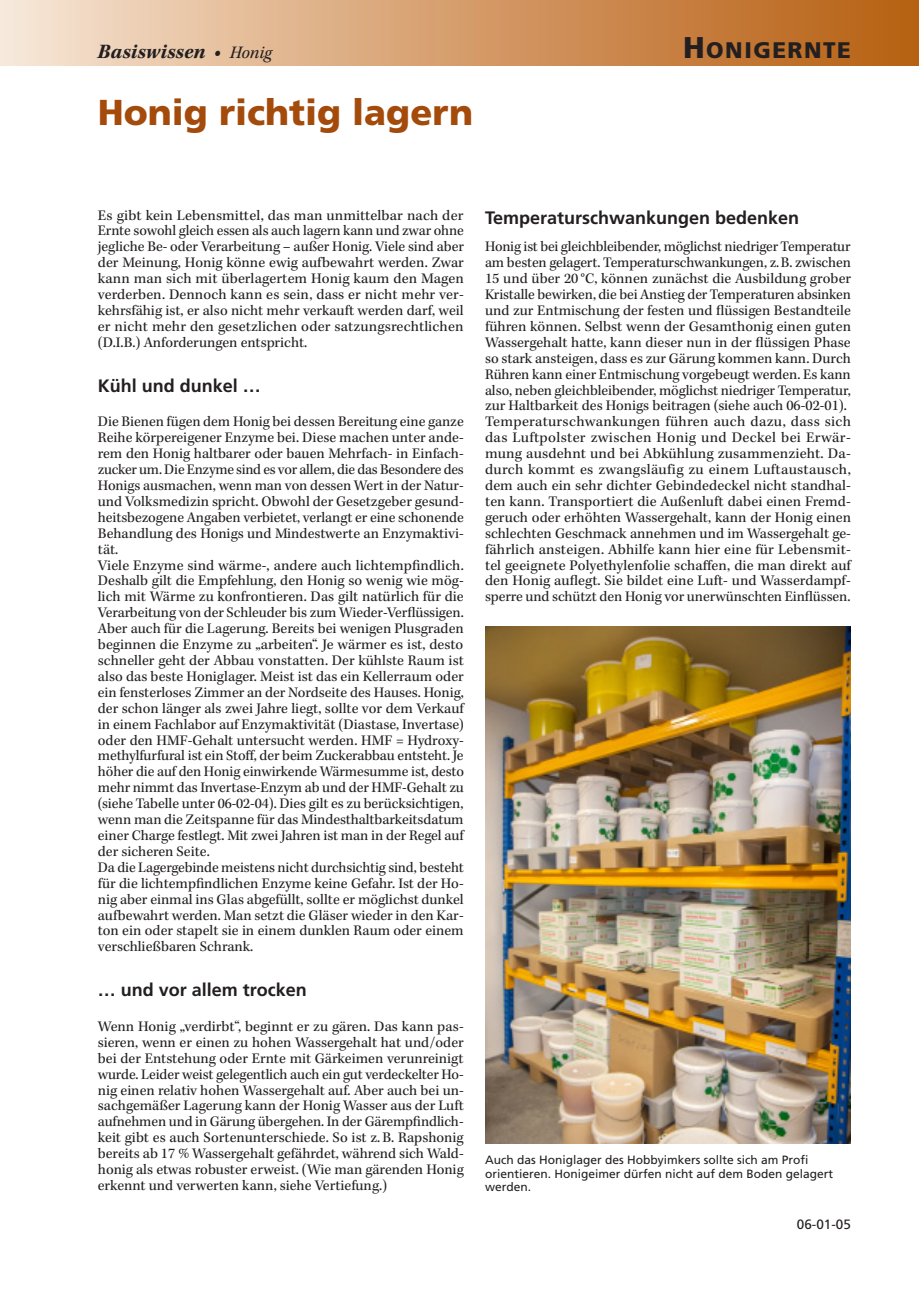
<style>
.page{position:relative;width:919px;height:1289px;background:#fff}
.page>*{position:absolute;margin:0;border:0;box-sizing:border-box;transform-origin:0 0}
._1__ÜS{font:900 36px "Frutiger LT Std";color:#a44b0c}
.ÜS-Rubrik{font:900 22.5px "Frutiger LT Std";letter-spacing:.065em;color:#231f20}
.ÜS-Rubrik-2{font:italic 700 21px "Kepler Std";color:#231f20}
._07_Zwischenuebersch{font:700 18px "Frutiger LT Std";color:#231f20}
._04_1_Text_ohne_Einz{font:15px/15.9px "Kepler Std";color:#231f20;text-align:justify}
.Grundschrift{font:13.5px "Frutiger LT Std";color:#231f20}
.BUs{font:12px/13.5px "Frutiger LT Std";color:#231f20}
.s1{font-weight:400;font-size:18px}
.s2{font-size:30px}
</style>
<div class="page">
<img style="left:485px;top:626px;width:365px;height:517px">
<div style="left:0;top:0;width:918px;height:66px;background:linear-gradient(to right,#f6e3d2,#b65c0d)"></div>
<p class="ÜS-Rubrik-2" style="left:98px;top:40px;width:176px">Basiswissen • <span class="s1">Honig</span></p>
<p class="ÜS-Rubrik" style="left:683px;top:37px;width:169px"><span class="s2">H</span>ONIGERNTE</p>
<p class="_1__ÜS" style="left:98px;top:90px;width:376px">Honig richtig lagern</p>
<p class="_04_1_Text_ohne_Einz" style="left:98px;top:207px;width:367px">Es gibt kein Lebensmittel, das man unmittelbar nach der Ernte sowohl gleich essen als auch lagern kann und zwar ohne jegliche Be- oder Verarbeitung – außer Honig. Viele sind aber der Meinung, Honig könne ewig aufbewahrt werden. Zwar kann man sich mit überlagertem Honig kaum den Magen verderben. Dennoch kann es sein, dass er nicht mehr ver&shy;kehrsfähig ist, er also nicht mehr verkauft werden darf, weil er nicht mehr den gesetzlichen oder satzungsrechtlichen (D.I.B.) Anforderungen entspricht.</p>
<p class="_07_Zwischenuebersch" style="left:98px;top:375px;width:165px">Kühl und dunkel …</p>
<p class="_04_1_Text_ohne_Einz" style="left:98px;top:414px;width:367px">Die Bienen fügen dem Honig bei dessen Bereitung eine ganze Reihe körpereigener Enzyme bei. Diese machen unter ande&shy;rem den Honig haltbarer oder bauen Mehrfach- in Einfach&shy;zucker um. Die Enzyme sind es vor allem, die das Besondere des Honigs ausmachen, wenn man von dessen Wert in der Natur&shy;und Volksmedizin spricht. Obwohl der Gesetzgeber gesund&shy;heitsbezogene Angaben verbietet, verlangt er eine schonende Behandlung des Honigs und Mindestwerte an Enzymaktivi&shy;tät.</p>
<p class="_04_1_Text_ohne_Einz" style="left:98px;top:557px;width:367px">Viele Enzyme sind wärme-, andere auch lichtempfindlich.<br>Deshalb gilt die Empfehlung, den Honig so wenig wie mög&shy;lich mit Wärme zu konfrontieren. Das gilt natürlich für die Verarbeitung von der Schleuder bis zum Wieder-Verflüssigen.<br>Aber auch für die Lagerung. Bereits bei wenigen Plusgraden beginnen die Enzyme zu „arbeiten“. Je wärmer es ist, desto schneller geht der Abbau vonstatten. Der kühlste Raum ist also das beste Honiglager. Meist ist das ein Kellerraum oder ein fensterloses Zimmer an der Nordseite des Hauses. Honig, der schon länger als zwei Jahre liegt, sollte vor dem Verkauf in einem Fachlabor auf Enzymaktivität (Diastase, Invertase) oder den HMF-Gehalt untersucht werden. HMF = Hydroxy&shy;methylfurfural ist ein Stoff, der beim Zuckerabbau entsteht. Je höher die auf den Honig einwirkende Wärmesumme ist, desto mehr nimmt das Invertase-Enzym ab und der HMF-Gehalt zu (siehe Tabelle unter 06-02-04). Dies gilt es zu berücksichtigen, wenn man die Zeitspanne für das Mindesthaltbarkeitsdatum einer Charge festlegt. Mit zwei Jahren ist man in der Regel auf der sicheren Seite.</p>
<p class="_04_1_Text_ohne_Einz" style="left:98px;top:859px;width:367px">Da die Lagergebinde meistens nicht durchsichtig sind, besteht für die lichtempfindlichen Enzyme keine Gefahr. Ist der Ho&shy;nig aber einmal ins Glas abgefüllt, sollte er möglichst dunkel aufbewahrt werden. Man setzt die Gläser wieder in den Kar&shy;ton ein oder stapelt sie in einem dunklen Raum oder einem verschließbaren Schrank.</p>
<p class="_07_Zwischenuebersch" style="left:98px;top:979px;width:210px">… und vor allem trocken</p>
<p class="_04_1_Text_ohne_Einz" style="left:98px;top:1018px;width:367px">Wenn Honig „verdirbt“, beginnt er zu gären. Das kann pas&shy;sieren, wenn er einen zu hohen Wassergehalt hat und/oder bei der Entstehung oder Ernte mit Gärkeimen verunreinigt wurde. Leider weist gelegentlich auch ein gut verdeckelter Ho&shy;nig einen relativ hohen Wassergehalt auf. Aber auch bei un&shy;sachgemäßer Lagerung kann der Honig Wasser aus der Luft aufnehmen und in Gärung übergehen. In der Gärempfindlich&shy;keit gibt es auch Sortenunterschiede. So ist z.B. Rapshonig bereits ab 17 % Wassergehalt gefährdet, während sich Wald&shy;honig als etwas robuster erweist. (Wie man gärenden Honig erkennt und verwerten kann, siehe Vertiefung.)</p>
<p class="_07_Zwischenuebersch" style="left:485px;top:207px;width:316px">Temperaturschwankungen bedenken</p>
<p class="_04_1_Text_ohne_Einz" style="left:485px;top:239px;width:367px">Honig ist bei gleichbleibender, möglichst niedriger Temperatur am besten gelagert. Temperaturschwankungen, z.B. zwischen 15 und über 20 °C, können zunächst die Ausbildung grober Kristalle bewirken, die bei Anstieg der Temperaturen absinken und zur Entmischung der festen und flüssigen Bestandteile führen können. Selbst wenn der Gesamthonig einen guten Wassergehalt hatte, kann dieser nun in der flüssigen Phase so stark ansteigen, dass es zur Gärung kommen kann. Durch Rühren kann einer Entmischung vorgebeugt werden. Es kann also, neben gleichbleibender, möglichst niedriger Temperatur, zur Haltbarkeit des Honigs beitragen (siehe auch 06-02-01).</p>
<p class="_04_1_Text_ohne_Einz" style="left:485px;top:414px;width:367px">Temperaturschwankungen führen auch dazu, dass sich das Luftpolster zwischen Honig und Deckel bei Erwär&shy;mung ausdehnt und bei Abkühlung zusammenzieht. Da&shy;durch kommt es zwangsläufig zu einem Luftaustausch, dem auch ein sehr dichter Gebindedeckel nicht standhal&shy;ten kann. Transportiert die Außenluft dabei einen Fremd&shy;geruch oder erhöhten Wassergehalt, kann der Honig einen schlechten Geschmack annehmen und im Wassergehalt ge&shy;fährlich ansteigen. Abhilfe kann hier eine für Lebensmit&shy;tel geeignete Polyethylenfolie schaffen, die man direkt auf den Honig auflegt. Sie bildet eine Luft- und Wasserdampf&shy;sperre und schützt den Honig vor unerwünschten Einflüssen.</p>
<p class="BUs" style="left:485px;top:1153px;width:350px">Auch das Honiglager des Hobbyimkers sollte sich am Profi orientieren. Honigeimer dürfen nicht auf dem Boden gelagert werden.</p>
<p class="Grundschrift" style="left:796px;top:1216px;width:56px">06-01-05</p>
</div>
